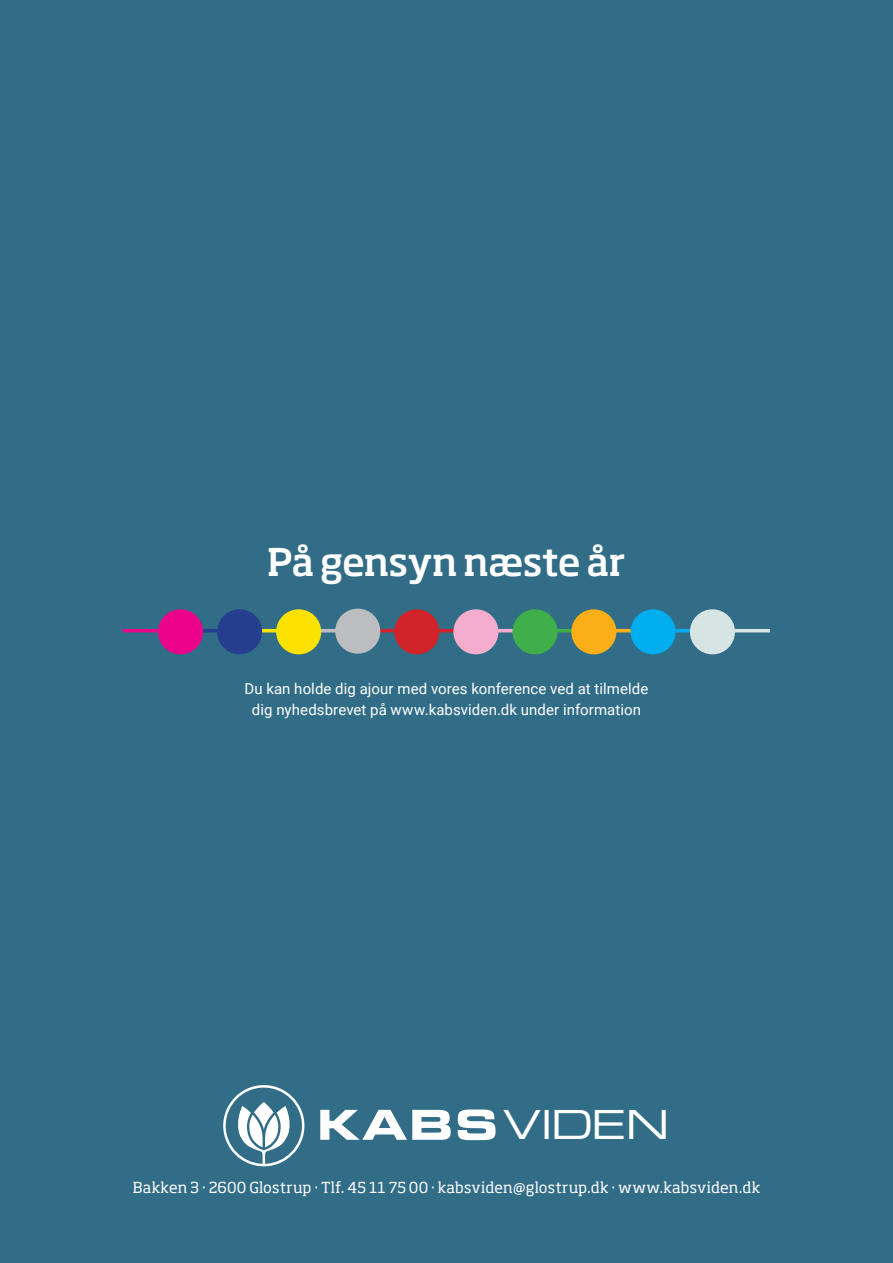
<style>
.page{position:relative;width:893px;height:1263px;background:#326d87}
.page>*{position:absolute;margin:0;border:0;box-sizing:border-box;transform-origin:0 0}
.t1{font:40.2px "Eurostile LT Std Ex 2";letter-spacing:-.03em;color:#fff}
.t2{font:500 37.5px "Soho Std";letter-spacing:-.025em;color:#fff}
.t3{font:15px/20.7px "Roboto";letter-spacing:.005em;color:#fff;text-align:center}
.t4{font:15px "Soho Std";letter-spacing:.01em;color:#fff}
</style>
<div class="page">
<svg style="left:320px;top:1109px;width:176px;height:31px"></svg>
<svg style="left:223px;top:1085px;width:81px;height:81px"></svg>
<hr style="left:123px;top:629px;width:35px;height:3px;background:#ed028c">
<hr style="left:203px;top:629px;width:45px;height:3px;background:#253f8e">
<hr style="left:249px;top:629px;width:35px;height:3px;background:#fbe201">
<hr style="left:306px;top:629px;width:38px;height:3px;background:#bcbdc0">
<hr style="left:376px;top:629px;width:85px;height:3px;background:#d1232a">
<hr style="left:476px;top:629px;width:61px;height:3px;background:#f5adce">
<hr style="left:544px;top:629px;width:62px;height:3px;background:#40ae49">
<hr style="left:575px;top:629px;width:61px;height:3px;background:#faaf18">
<hr style="left:676px;top:629px;width:35px;height:3px;background:#00aeef">
<div style="left:571px;top:609px;width:45px;height:45px;background:#faaf18;border-radius:50%"></div>
<div style="left:512px;top:609px;width:45px;height:45px;background:#40ae49;border-radius:50%"></div>
<div style="left:217px;top:609px;width:45px;height:45px;background:#253f8e;border-radius:50%"></div>
<div style="left:276px;top:609px;width:45px;height:45px;background:#fbe201;border-radius:50%"></div>
<div style="left:335px;top:609px;width:45px;height:45px;background:#bcbdc0;border-radius:50%"></div>
<div style="left:394px;top:609px;width:45px;height:45px;background:#d1232a;border-radius:50%"></div>
<div style="left:453px;top:609px;width:45px;height:45px;background:#f5adce;border-radius:50%"></div>
<div style="left:631px;top:609px;width:45px;height:45px;background:#00aeef;border-radius:50%"></div>
<div style="left:158px;top:609px;width:45px;height:45px;background:#ed028c;border-radius:50%"></div>
<hr style="left:735px;top:629px;width:35px;height:3px;background:#d6e4e3">
<div style="left:690px;top:609px;width:45px;height:45px;background:#d6e4e3;border-radius:50%"></div>
<h2 class="t2" style="left:267px;top:538px;width:360px">På gensyn næste år</h2>
<p class="t3" style="left:244px;top:678px;width:405px">Du kan holde dig ajour med vores konference ved at tilmelde dig nyhedsbrevet på www.kabsviden.dk under information</p>
<h1 class="t1" style="left:503px;top:1097px;width:168px">VIDEN</h1>
<p class="t4" style="left:133px;top:1178px;width:629px">Bakken 3 · 2600 Glostrup · Tlf. 45 11 75 00 · kabsviden@glostrup.dk · www.kabsviden.dk</p>
</div>
